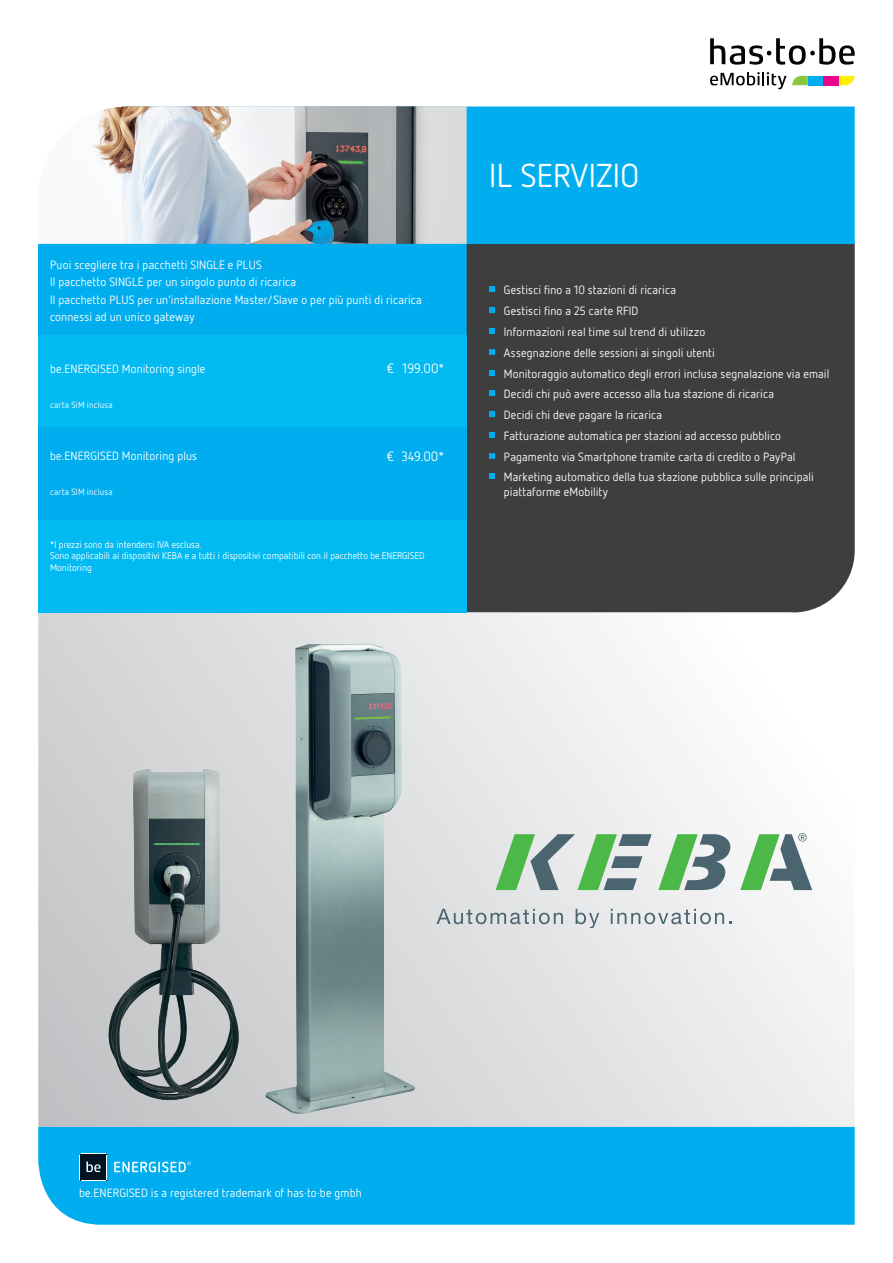
<style>
.page{position:relative;width:893px;height:1263px;background:#fff}
.page>*{position:absolute;margin:0;border:0;box-sizing:border-box;transform-origin:0 0}
.t1{font:33px "Netto OT";letter-spacing:.01em;color:#fff}
.t2{font:13.5px "Netto OT";letter-spacing:.005em;color:#fff}
.t3{font:12px/17.2px "Netto OT";letter-spacing:.015em;color:#fff}
.t4{font:9.75px/11.7px "Netto OT";color:#fff}
.t5{font:9px "Netto OT";letter-spacing:.025em;color:#fff}
</style>
<div class="page">
<div style="left:38px;top:244px;width:429px;height:91px;background:#00aeef"></div>
<div style="left:467px;top:244px;width:388px;height:368px;background:#3e3e3f"></div>
<div style="left:467px;top:107px;width:388px;height:137px;background:#00aeef"></div>
<svg style="left:38px;top:612px;width:817px;height:515px"></svg>
<div style="left:38px;top:335px;width:429px;height:92px;background:#00baf1"></div>
<div style="left:38px;top:519px;width:429px;height:93px;background:#00baf1"></div>
<div style="left:38px;top:427px;width:429px;height:92px;background:#00aeef"></div>
<div style="left:38px;top:1127px;width:817px;height:98px;background:#00aeef"></div>
<svg style="left:710px;top:38px;width:145px;height:27px"></svg>
<svg style="left:710px;top:72px;width:76px;height:17px"></svg>
<div style="left:808px;top:76px;width:15px;height:9px;background:#00aeef"></div>
<div style="left:823px;top:76px;width:16px;height:9px;background:#ed028c"></div>
<svg style="left:792px;top:76px;width:16px;height:9px"></svg>
<svg style="left:839px;top:76px;width:16px;height:9px"></svg>
<img style="left:40px;top:106px;width:427px;height:138px">
<img style="left:260px;top:634px;width:161px;height:489px">
<img style="left:97px;top:767px;width:153px;height:333px">
<svg style="left:496px;top:834px;width:156px;height:56px;background:#9bbea4"></svg>
<svg style="left:658px;top:834px;width:74px;height:56px"></svg>
<svg style="left:740px;top:833px;width:72px;height:57px"></svg>
<svg style="left:436px;top:909px;width:127px;height:15px;background:#b9c1c5"></svg>
<svg style="left:576px;top:909px;width:23px;height:19px"></svg>
<svg style="left:611px;top:909px;width:121px;height:15px"></svg>
<div style="left:79px;top:1153px;width:112px;height:28px;background:#00aeef"></div>
<svg style="left:79px;top:1153px;width:28px;height:28px"></svg>
<svg style="left:114px;top:1162px;width:77px;height:10px"></svg>
<svg style="left:489px;top:287px;width:6px;height:5px"></svg>
<svg style="left:489px;top:307px;width:6px;height:6px"></svg>
<svg style="left:489px;top:328px;width:6px;height:6px"></svg>
<svg style="left:489px;top:349px;width:6px;height:6px"></svg>
<svg style="left:489px;top:370px;width:6px;height:5px"></svg>
<svg style="left:489px;top:390px;width:6px;height:6px"></svg>
<svg style="left:489px;top:411px;width:6px;height:6px"></svg>
<svg style="left:489px;top:432px;width:6px;height:6px"></svg>
<svg style="left:489px;top:453px;width:6px;height:6px"></svg>
<svg style="left:489px;top:474px;width:6px;height:5px"></svg>
<p class="t3" style="left:50px;top:256px;width:213px">Puoi scegliere tra i pacchetti SINGLE e PLUS</p>
<p class="t3" style="left:50px;top:273px;width:247px">Il pacchetto SINGLE per un singolo punto di ricarica</p>
<p class="t3" style="left:50px;top:291px;width:373px">Il pacchetto PLUS per un‘installazione Master/Slave o per più punti di ricarica connessi ad un unico gateway</p>
<p class="t3" style="left:50px;top:360px;width:157px">be.ENERGISED Monitoring single</p>
<p class="t5" style="left:50px;top:399px;width:64px">carta SIM inclusa</p>
<p class="t3" style="left:50px;top:447px;width:148px">be.ENERGISED Monitoring plus</p>
<p class="t5" style="left:50px;top:486px;width:64px">carta SIM inclusa</p>
<p class="t2" style="left:387px;top:360px;width:9px">€</p>
<p class="t2" style="left:403px;top:360px;width:43px">199.00*</p>
<p class="t2" style="left:387px;top:448px;width:9px">€</p>
<p class="t2" style="left:401px;top:448px;width:44px">349.00*</p>
<p class="t4" style="left:50px;top:538px;width:153px">*I prezzi sono da intendersi IVA esclusa.</p>
<p class="t4" style="left:50px;top:550px;width:376px">Sono applicabili ai dispositivi KEBA e a tutti i dispositivi compatibili con il pacchetto be.ENERGISED<br>Monitoring</p>
<p class="t1" style="left:489px;top:155px;width:151px">IL SERVIZIO</p>
<p class="t3" style="left:504px;top:281px;width:174px">Gestisci fino a 10 stazioni di ricarica</p>
<p class="t3" style="left:504px;top:302px;width:136px">Gestisci fino a 25 carte RFID</p>
<p class="t3" style="left:504px;top:323px;width:203px">Informazioni real time sul trend di utilizzo</p>
<p class="t3" style="left:504px;top:344px;width:213px">Assegnazione delle sessioni ai singoli utenti</p>
<p class="t3" style="left:504px;top:364px;width:327px">Monitoraggio automatico degli errori inclusa segnalazione via email</p>
<p class="t3" style="left:504px;top:385px;width:272px">Decidi chi può avere accesso alla tua stazione di ricarica</p>
<p class="t3" style="left:504px;top:406px;width:160px">Decidi chi deve pagare la ricarica</p>
<p class="t3" style="left:504px;top:427px;width:279px">Fatturazione automatica per stazioni ad accesso pubblico</p>
<p class="t3" style="left:504px;top:448px;width:293px">Pagamento via Smartphone tramite carta di credito o PayPal</p>
<p class="t3" style="left:504px;top:470px;width:312px;line-height:14.4px">Marketing automatico della tua stazione pubblica sulle principali piattaforme eMobility</p>
<p class="t3" style="left:79px;top:1184px;width:284px">be.ENERGISED is a registered trademark of has·to·be gmbh</p>
</div>
